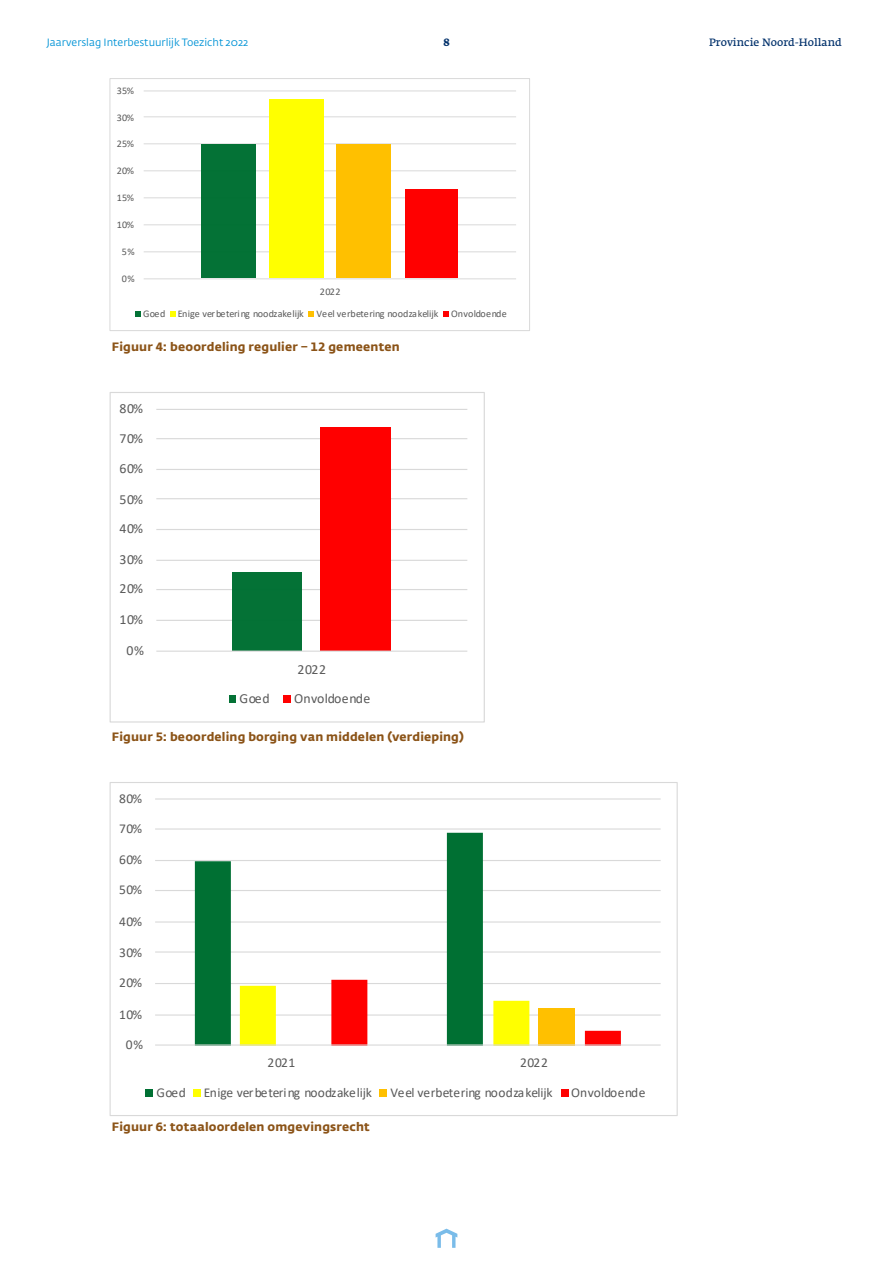
<style>
.page{position:relative;width:893px;height:1263px;background:#fff}
.page>*{position:absolute;margin:0;border:0;box-sizing:border-box;transform-origin:0 0}
.t1{font:13.8px "Calibri";letter-spacing:.04em;color:#595959}
.t2{font:13.8px "Calibri";letter-spacing:.015em;color:#595959}
.t3{font:13.5px "Calibri";letter-spacing:-.005em;color:#595959}
.t4{font:13.5px "Calibri";letter-spacing:.015em;color:#595959}
.t5{font:700 12px "Fedra Sans Std";letter-spacing:.015em;color:#8b5317}
.t6{font:10.5px "Fedra Sans Std";color:#0093d6}
.t7{font:600 10.5px "Fedra Serif A Std";color:#03326c}
.t8{font:700 10.5px "Fedra Serif A Std";color:#03326c}
.t9{font:10.2px "Calibri";letter-spacing:-.005em;color:#595959}
.t10{font:10.2px "Calibri";letter-spacing:.015em;color:#595959}
</style>
<div class="page">
<svg style="left:436px;top:1228px;width:21px;height:20px"></svg>
<hr style="left:144px;top:251px;width:372px;height:1px;background:#d9d9d9">
<hr style="left:144px;top:224px;width:372px;height:1px;background:#d9d9d9">
<hr style="left:144px;top:197px;width:372px;height:1px;background:#d9d9d9">
<hr style="left:144px;top:170px;width:372px;height:1px;background:#d9d9d9">
<hr style="left:144px;top:143px;width:372px;height:1px;background:#d9d9d9">
<hr style="left:144px;top:116px;width:372px;height:1px;background:#d9d9d9">
<hr style="left:144px;top:91px;width:372px;height:1px;background:#d9d9d9">
<div style="left:202px;top:144px;width:54px;height:134px;background:#007033"></div>
<div style="left:269px;top:99px;width:54px;height:179px;background:#ff0"></div>
<div style="left:337px;top:144px;width:54px;height:134px;background:#ffc000"></div>
<div style="left:405px;top:189px;width:53px;height:89px;background:#f00"></div>
<hr style="left:144px;top:278px;width:372px;height:1px;background:#d9d9d9">
<svg style="left:135px;top:311px;width:6px;height:5px"></svg>
<svg style="left:170px;top:311px;width:6px;height:5px"></svg>
<svg style="left:308px;top:311px;width:6px;height:5px"></svg>
<svg style="left:443px;top:311px;width:6px;height:5px"></svg>
<div style="left:109px;top:78px;width:421px;height:253px;border:1px solid #d9d9d9"></div>
<hr style="left:156px;top:620px;width:311px;height:1px;background:#d9d9d9">
<hr style="left:156px;top:589px;width:311px;height:1px;background:#d9d9d9">
<hr style="left:156px;top:560px;width:311px;height:1px;background:#d9d9d9">
<hr style="left:156px;top:529px;width:311px;height:1px;background:#d9d9d9">
<hr style="left:156px;top:498px;width:311px;height:1px;background:#d9d9d9">
<hr style="left:156px;top:469px;width:311px;height:1px;background:#d9d9d9">
<hr style="left:156px;top:438px;width:311px;height:1px;background:#d9d9d9">
<hr style="left:156px;top:409px;width:311px;height:1px;background:#d9d9d9">
<div style="left:233px;top:572px;width:69px;height:78px;background:#007033"></div>
<div style="left:320px;top:427px;width:71px;height:223px;background:#f00"></div>
<hr style="left:156px;top:651px;width:311px;height:1px;background:#d9d9d9">
<div style="left:229px;top:695px;width:7px;height:8px;background:#007033"></div>
<div style="left:283px;top:695px;width:8px;height:8px;background:#f00"></div>
<div style="left:110px;top:392px;width:375px;height:330px;border:1px solid #d9d9d9"></div>
<hr style="left:155px;top:1014px;width:506px;height:1px;background:#d9d9d9">
<hr style="left:155px;top:983px;width:506px;height:1px;background:#d9d9d9">
<hr style="left:155px;top:951px;width:506px;height:1px;background:#d9d9d9">
<hr style="left:155px;top:921px;width:506px;height:1px;background:#d9d9d9">
<hr style="left:155px;top:890px;width:506px;height:1px;background:#d9d9d9">
<hr style="left:155px;top:860px;width:506px;height:1px;background:#d9d9d9">
<hr style="left:155px;top:828px;width:506px;height:1px;background:#d9d9d9">
<hr style="left:155px;top:798px;width:506px;height:1px;background:#d9d9d9">
<svg style="left:195px;top:833px;width:288px;height:213px"></svg>
<svg style="left:240px;top:980px;width:381px;height:66px"></svg>
<hr style="left:155px;top:1044px;width:506px;height:1px;background:#d9d9d9">
<div style="left:145px;top:1089px;width:8px;height:8px;background:#007033"></div>
<div style="left:193px;top:1089px;width:8px;height:8px;background:#ff0"></div>
<div style="left:379px;top:1089px;width:8px;height:8px;background:#ffc000"></div>
<div style="left:561px;top:1089px;width:7px;height:8px;background:#f00"></div>
<p class="t6" style="left:47px;top:36px;width:203px">Jaarverslag Interbestuurlijk Toezicht 2022</p>
<p class="t8" style="left:443px;top:36px;width:8px">8</p>
<p class="t7" style="left:709px;top:36px;width:134px">Provincie Noord-Holland</p>
<p class="t9" style="left:117px;top:83px;width:19px">35%</p>
<p class="t9" style="left:117px;top:110px;width:19px">30%</p>
<p class="t9" style="left:117px;top:136px;width:19px">25%</p>
<p class="t9" style="left:117px;top:163px;width:19px">20%</p>
<p class="t9" style="left:117px;top:190px;width:19px">15%</p>
<p class="t9" style="left:117px;top:217px;width:19px">10%</p>
<p class="t9" style="left:122px;top:244px;width:14px">5%</p>
<p class="t9" style="left:122px;top:271px;width:14px">0%</p>
<p class="t9" style="left:320px;top:285px;width:22px">2022</p>
<p class="t9" style="left:143px;top:306px;width:162px">Goed Enige verbetering noodzakelijk</p>
<p class="t9" style="left:317px;top:306px;width:123px">Veel verbetering noodzakelijk</p>
<p class="t10" style="left:451px;top:306px;width:57px">Onvoldoende</p>
<p class="t5" style="left:112px;top:339px;width:289px">Figuur 4: beoordeling regulier – 12 gemeenten</p>
<p class="t1" style="left:119px;top:399px;width:25px">80%</p>
<p class="t1" style="left:119px;top:428px;width:25px">70%</p>
<p class="t1" style="left:119px;top:459px;width:25px">60%</p>
<p class="t1" style="left:119px;top:490px;width:25px">50%</p>
<p class="t1" style="left:119px;top:519px;width:25px">40%</p>
<p class="t1" style="left:119px;top:550px;width:25px">30%</p>
<p class="t1" style="left:119px;top:579px;width:25px">20%</p>
<p class="t1" style="left:119px;top:610px;width:25px">10%</p>
<p class="t1" style="left:126px;top:641px;width:19px">0%</p>
<p class="t1" style="left:298px;top:659px;width:30px">2022</p>
<p class="t1" style="left:240px;top:688px;width:32px">Goed</p>
<p class="t2" style="left:294px;top:688px;width:78px">Onvoldoende</p>
<p class="t5" style="left:112px;top:729px;width:354px">Figuur 5: beoordeling borging van middelen (verdieping)</p>
<p class="t3" style="left:119px;top:789px;width:25px">80%</p>
<p class="t3" style="left:119px;top:819px;width:25px">70%</p>
<p class="t3" style="left:119px;top:850px;width:25px">60%</p>
<p class="t3" style="left:119px;top:880px;width:25px">50%</p>
<p class="t3" style="left:119px;top:912px;width:25px">40%</p>
<p class="t3" style="left:119px;top:943px;width:25px">30%</p>
<p class="t3" style="left:119px;top:973px;width:25px">20%</p>
<p class="t3" style="left:119px;top:1005px;width:25px">10%</p>
<p class="t3" style="left:126px;top:1035px;width:19px">0%</p>
<p class="t3" style="left:268px;top:1053px;width:29px">2021</p>
<p class="t3" style="left:520px;top:1053px;width:29px">2022</p>
<p class="t3" style="left:156px;top:1083px;width:31px">Goed</p>
<p class="t3" style="left:204px;top:1083px;width:170px">Enige verbetering noodzakelijk</p>
<p class="t3" style="left:390px;top:1083px;width:164px">Veel verbetering noodzakelijk</p>
<p class="t4" style="left:571px;top:1083px;width:76px">Onvoldoende</p>
<p class="t5" style="left:112px;top:1119px;width:259px">Figuur 6: totaaloordelen omgevingsrecht</p>
</div>
